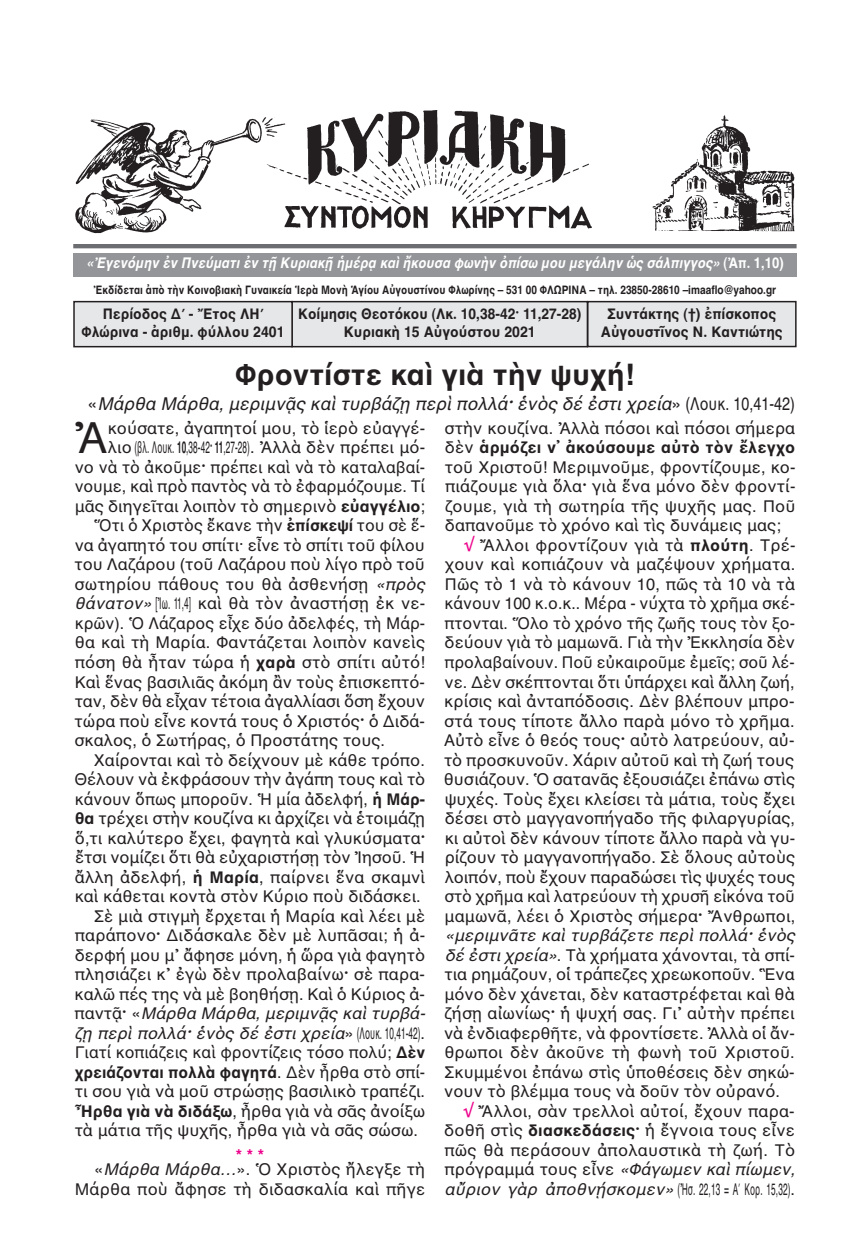
<style>
.page{position:relative;width:867px;height:1257px;background:#fff}
.page>*{position:absolute;margin:0;border:0;box-sizing:border-box;transform-origin:0 0}
.t1{font:43.5px "AL Helvetica";color:#231f20}
.t2{font:700 30px "AL Helvetica";color:#231f20}
.t3{font:italic 18px "AL Helvetica";color:#231f20}
.t4{font:16.5px/14.1px "AL Helvetica";color:#231f20}
.t5{font:italic 16.5px "AL Helvetica";letter-spacing:.005em;color:#231f20}
.t6{font:16.5px "AL Helvetica";color:#231f20;scale:.5 1}
.t7{font:700 16.5px "AL Helvetica";letter-spacing:.01em;color:#231f20}
.t8{font:700 15px/18px "AL Helvetica";color:#231f20;text-align:center;scale:.95 1}
.t9{font:italic 700 15px "AL Helvetica";color:#fff;scale:.88 1}
.t10{font:700 15px/18px "AL Helvetica";color:#231f20;text-align:center;scale:.93 1}
.t11{font:700 12px "AL Helvetica";color:#231f20;scale:.85 1}
.s1{font-style:normal}
.s2{font-weight:700}
.s3{font-style:italic}
.s4{font-weight:700;font-style:normal}
.s5{font-weight:400}
.s6{font-weight:700;color:#ed028c}
</style>
<div class="page">
<div style="left:293px;top:302px;width:293px;height:44px;background:#e6e7e9"></div>
<div style="left:291px;top:301px;width:297px;height:46px;border:2px solid #231f20"></div>
<div style="left:75px;top:302px;width:216px;height:44px;background:#e6e7e9"></div>
<div style="left:73px;top:301px;width:220px;height:46px;border:2px solid #231f20"></div>
<div style="left:588px;top:302px;width:207px;height:44px;background:#e6e7e9"></div>
<div style="left:587px;top:301px;width:209px;height:46px;border:2px solid #231f20"></div>
<div style="left:73px;top:242px;width:723px;height:6px;background:#6c6d70"></div>
<div style="left:73px;top:253px;width:723px;height:23px;background:#939598"></div>
<div style="left:73px;top:107px;width:723px;height:137px;background:#fff"></div>
<img style="left:75px;top:110px;width:720px;height:124px">
<p class="t9" style="left:86px;top:254px;width:794px">«Ἐγενόμην ἐν Πνεύματι ἐν τῇ Κυριακῇ ἡμέρᾳ καὶ ἤκουσα φωνὴν ὀπίσω μου μεγάλην ὡς σάλπιγγος» <span class="s1">(Ἀπ. 1,10)</span></p>
<p class="t11" style="left:94px;top:283px;width:804px">Ἐκδίδεται ἀπὸ τὴν Κοινοβιακὴ Γυναικεία Ἱερὰ Μονὴ Ἁγίου Αὐγουστίνου Φλωρίνης – 531 00 ΦΛΩΡΙΝΑ – τηλ. 23850-28610 –imaaflo@yahoo.gr</p>
<p class="t8" style="left:81px;top:305px;width:215px">Περίοδος Δ΄ - Ἔτος ΛΗ΄<br>Φλώρινα - ἀριθμ. φύλλου 2401</p>
<p class="t8" style="left:600px;top:305px;width:193px">Συντάκτης (†) ἐπίσκοπος<br>Αὐγουστῖνος Ν. Καντιώτης</p>
<p class="t2" style="left:235px;top:357px;width:401px">Φροντίστε καὶ γιὰ τὴν ψυχή!</p>
<p class="t3" style="left:88px;top:393px;width:708px"><span class="s1">«</span>Μάρθα Μάρθα, μεριμνᾷς καὶ τυρβάζῃ περὶ πολλά<span class="s2">·</span> ἑνὸς δέ ἐστι χρεία<span class="s1">» (Λουκ. 10,41-42)</span></p>
<p class="t10" style="left:298px;top:305px;width:306px">Κοίμησις Θεοτόκου (Λκ. 10,38-42· 11,27-28)<br>Κυριακὴ 15 Αὐγούστου 2021</p>
<p class="t1" style="left:75px;top:413px;width:35px">Ἀ</p>
<p class="t4" style="left:108px;top:421px;width:319px">κούσατε, ἀγαπητοί μου, τὸ ἱερὸ εὐαγγέ-</p>
<p class="t4" style="left:108px;top:440px;width:319px">λιο (βλ. Λουκ. <span class="s2">10</span>,38-42<span class="s2">· 11</span>,27-28). Ἀλλὰ δὲν πρέπει μό-</p>
<p class="t4" style="left:75px;top:460px;width:352px">νο νὰ τὸ ἀκοῦμε<span class="s2">·</span> πρέπει καὶ νὰ τὸ καταλαβαί-</p>
<p class="t4" style="left:75px;top:479px;width:352px">νουμε, καὶ πρὸ παντὸς νὰ τὸ ἐφαρμόζουμε. Τί</p>
<p class="t4" style="left:75px;top:499px;width:352px">μᾶς διηγεῖται λοιπὸν τὸ σημερινὸ <span class="s2">εὐαγγέλιο</span>;</p>
<p class="t4" style="left:94px;top:518px;width:332px">Ὅτι ὁ Χριστὸς ἔκανε τὴν <span class="s2">ἐπίσκεψί</span> του σὲ ἕ-</p>
<p class="t4" style="left:75px;top:538px;width:352px">να ἀγαπητό του σπίτι· εἶνε τὸ σπίτι τοῦ φίλου</p>
<p class="t4" style="left:74px;top:557px;width:352px">του Λαζάρου (τοῦ Λαζάρου ποὺ λίγο πρὸ τοῦ</p>
<p class="t4" style="left:74px;top:577px;width:352px">σωτηρίου πάθους του θὰ ἀσθενήσῃ <span class="s3">«πρὸς</span></p>
<p class="t6" style="left:74px;top:594px;width:702px"><span class="s3">θάνατον»</span> [Ἰω. 11,4] καὶ θὰ τὸν ἀναστήσῃ ἐκ νε-</p>
<p class="t4" style="left:75px;top:616px;width:352px">κρῶν). Ὁ Λάζαρος εἶχε δύο ἀδελφές, τὴ Μάρ-</p>
<p class="t4" style="left:75px;top:635px;width:352px">θα καὶ τὴ Μαρία. Φαντάζεται λοιπὸν κανεὶς</p>
<p class="t4" style="left:75px;top:655px;width:352px">πόση θὰ ἦταν τώρα ἡ <span class="s2">χαρὰ</span> στὸ σπίτι αὐτό!</p>
<p class="t4" style="left:75px;top:674px;width:352px">Καὶ ἕνας βασιλιᾶς ἀκόμη ἂν τοὺς ἐπισκεπτό-</p>
<p class="t4" style="left:75px;top:694px;width:352px">ταν, δὲν θὰ εἶχαν τέτοια ἀγαλλίασι ὅση ἔχουν</p>
<p class="t4" style="left:75px;top:713px;width:352px">τώρα ποὺ εἶνε κοντά τους ὁ Χριστός<span class="s2">·</span> ὁ Διδά-</p>
<p class="t4" style="left:75px;top:733px;width:312px">σκαλος, ὁ Σωτήρας, ὁ Προστάτης τους.</p>
<p class="t4" style="left:94px;top:752px;width:332px">Χαίρονται καὶ τὸ δείχνουν μὲ κάθε τρόπο.</p>
<p class="t4" style="left:74px;top:772px;width:352px">Θέλουν νὰ ἐκφράσουν τὴν ἀγάπη τους καὶ τὸ</p>
<p class="t4" style="left:75px;top:791px;width:352px">κάνουν ὅπως μποροῦν. Ἡ μία ἀδελφή, <span class="s2">ἡ Μάρ-</span></p>
<p class="t4" style="left:75px;top:811px;width:352px"><span class="s2">θα</span> τρέχει στὴν κουζίνα κι ἀρχίζει νὰ ἑτοιμάζῃ</p>
<p class="t4" style="left:75px;top:830px;width:352px">ὅ,τι καλύτερο ἔχει, φαγητὰ καὶ γλυκύσματα<span class="s2">·</span></p>
<p class="t4" style="left:75px;top:850px;width:351px">ἔτσι νομίζει ὅτι θὰ εὐχαριστήσῃ τὸν Ἰησοῦ. Ἡ</p>
<p class="t4" style="left:75px;top:869px;width:352px">ἄλλη ἀδελφή, <span class="s2">ἡ Μαρία</span>, παίρνει ἕνα σκαμνὶ</p>
<p class="t4" style="left:75px;top:889px;width:347px">καὶ κάθεται κοντὰ στὸν Κύριο ποὺ διδάσκει.</p>
<p class="t4" style="left:94px;top:908px;width:332px">Σὲ μιὰ στιγμὴ ἔρχεται ἡ Μαρία καὶ λέει μὲ</p>
<p class="t4" style="left:75px;top:928px;width:352px">παράπονο<span class="s2">·</span> Διδάσκαλε δὲν μὲ λυπᾶσαι; ἡ ἀ-</p>
<p class="t4" style="left:75px;top:947px;width:352px">δερφή μου μ᾽ ἄφησε μόνη, ἡ ὥρα γιὰ φαγητὸ</p>
<p class="t4" style="left:75px;top:967px;width:352px">πλησιάζει κ᾽ ἐγὼ δὲν προλαβαίνω<span class="s2">·</span> σὲ παρα-</p>
<p class="t4" style="left:75px;top:986px;width:351px">καλῶ πές της νὰ μὲ βοηθήσῃ. Καὶ ὁ Κύριος ἀ-</p>
<p class="t5" style="left:74px;top:1003px;width:352px"><span class="s1">παντᾷ</span><span class="s4">·</span> <span class="s1">«</span>Μάρθα Μάρθα, μεριμνᾷς καὶ τυρβά-</p>
<p class="t5" style="left:74px;top:1023px;width:352px">ζῃ περὶ πολλά<span class="s2">·</span> ἑνὸς δέ ἐστι χρεία<span class="s1">» (Λουκ. 10,41-42).</span></p>
<p class="t4" style="left:75px;top:1045px;width:352px">Γιατί κοπιάζεις καὶ φροντίζεις τόσο πολύ; <span class="s2">Δὲν</span></p>
<p class="t7" style="left:75px;top:1062px;width:352px">χρειάζονται πολλὰ φαγητά<span class="s5">. Δὲν ἦρθα στὸ σπί-</span></p>
<p class="t4" style="left:75px;top:1084px;width:352px">τι σου γιὰ νὰ μοῦ στρώσῃς βασιλικὸ τραπέζι.</p>
<p class="t4" style="left:75px;top:1103px;width:352px"><span class="s2">Ἦρθα γιὰ νὰ διδάξω</span>, ἦρθα γιὰ νὰ σᾶς ἀνοίξω</p>
<p class="t4" style="left:75px;top:1123px;width:345px">τὰ μάτια τῆς ψυχῆς, ἦρθα γιὰ νὰ σᾶς σώσω.</p>
<p class="t4" style="left:94px;top:1148px;width:332px;text-indent:142px"><span class="s6">***<br></span>«<span class="s3">Μάρθα Μάρθα…</span>». Ὁ Χριστὸς ἤλεγξε τὴ</p>
<p class="t4" style="left:75px;top:1181px;width:352px">Μάρθα ποὺ ἄφησε τὴ διδασκαλία καὶ πῆγε</p>
<p class="t4" style="left:444px;top:421px;width:352px">στὴν κουζίνα. Ἀλλὰ πόσοι καὶ πόσοι σήμερα</p>
<p class="t7" style="left:445px;top:438px;width:352px"><span class="s5">δὲν</span> ἁρμόζει ν᾽ ἀκούσουμε αὐτὸ τὸν ἔλεγχο</p>
<p class="t4" style="left:445px;top:460px;width:352px">τοῦ Χριστοῦ! Μεριμνοῦμε, φροντίζουμε, κο-</p>
<p class="t4" style="left:445px;top:479px;width:352px">πιάζουμε γιὰ ὅλα<span class="s2">·</span> γιὰ ἕνα μόνο δὲν φροντί-</p>
<p class="t4" style="left:445px;top:499px;width:352px">ζουμε, γιὰ τὴ σωτηρία τῆς ψυχῆς μας. Ποῦ</p>
<p class="t4" style="left:445px;top:518px;width:337px">δαπανοῦμε τὸ χρόνο καὶ τὶς δυνάμεις μας;</p>
<p class="t4" style="left:480px;top:538px;width:317px">Ἄλλοι φροντίζουν γιὰ τὰ <span class="s2">πλούτη</span>. Τρέ-</p>
<p class="t4" style="left:445px;top:557px;width:352px">χουν καὶ κοπιάζουν νὰ μαζέψουν χρήματα.</p>
<p class="t4" style="left:445px;top:577px;width:351px">Πῶς τὸ 1 νὰ τὸ κάνουν 10, πῶς τὰ 10 νὰ τὰ</p>
<p class="t4" style="left:444px;top:596px;width:352px">κάνουν 100 κ.ο.κ.. Μέρα - νύχτα τὸ χρῆμα σκέ-</p>
<p class="t4" style="left:444px;top:616px;width:352px">πτονται. Ὅλο τὸ χρόνο τῆς ζωῆς τους τὸν ξο-</p>
<p class="t4" style="left:444px;top:635px;width:352px">δεύουν γιὰ τὸ μαμωνᾶ. Γιὰ τὴν Ἐκκλησία δὲν</p>
<p class="t4" style="left:444px;top:655px;width:351px">προλαβαίνουν. Ποῦ εὐκαιροῦμε ἐμεῖς; σοῦ λέ-</p>
<p class="t4" style="left:444px;top:674px;width:351px">νε. Δὲν σκέπτονται ὅτι ὑπάρχει καὶ ἄλλη ζωή,</p>
<p class="t4" style="left:444px;top:694px;width:352px">κρίσις καὶ ἀνταπόδοσις. Δὲν βλέπουν μπρο-</p>
<p class="t4" style="left:444px;top:713px;width:352px">στά τους τίποτε ἄλλο παρὰ μόνο τὸ χρῆμα.</p>
<p class="t4" style="left:444px;top:733px;width:352px">Αὐτὸ εἶνε ὁ θεός τους<span class="s2">·</span> αὐτὸ λατρεύουν, αὐ-</p>
<p class="t4" style="left:444px;top:752px;width:352px">τὸ προσκυνοῦν. Χάριν αὐτοῦ καὶ τὴ ζωή τους</p>
<p class="t4" style="left:444px;top:772px;width:353px">θυσιάζουν. Ὁ σατανᾶς ἐξουσιάζει ἐπάνω στὶς</p>
<p class="t4" style="left:444px;top:791px;width:352px">ψυχές. Τοὺς ἔχει κλείσει τὰ μάτια, τοὺς ἔχει</p>
<p class="t4" style="left:444px;top:811px;width:352px">δέσει στὸ μαγγανοπήγαδο τῆς φιλαργυρίας,</p>
<p class="t4" style="left:444px;top:830px;width:352px">κι αὐτοὶ δὲν κάνουν τίποτε ἄλλο παρὰ νὰ γυ-</p>
<p class="t4" style="left:444px;top:850px;width:352px">ρίζουν τὸ μαγγανοπήγαδο. Σὲ ὅλους αὐτοὺς</p>
<p class="t4" style="left:445px;top:869px;width:352px">λοιπόν, ποὺ ἔχουν παραδώσει τὶς ψυχές τους</p>
<p class="t4" style="left:444px;top:889px;width:351px">στὸ χρῆμα καὶ λατρεύουν τὴ χρυσῆ εἰκόνα τοῦ</p>
<p class="t4" style="left:444px;top:908px;width:352px">μαμωνᾶ, λέει ὁ Χριστὸς σήμερα<span class="s2">·</span> Ἄνθρωποι,</p>
<p class="t5" style="left:445px;top:925px;width:352px">«μεριμνᾶτε καὶ τυρβάζετε περὶ πολλά<span class="s2">·</span> ἑνὸς</p>
<p class="t4" style="left:444px;top:947px;width:352px"><span class="s3">δέ ἐστι χρεία»</span>. Τὰ χρήματα χάνονται, τὰ σπί-</p>
<p class="t4" style="left:444px;top:967px;width:352px">τια ρημάζουν, οἱ τράπεζες χρεωκοποῦν. Ἓνα</p>
<p class="t4" style="left:444px;top:986px;width:352px">μόνο δὲν χάνεται, δὲν καταστρέφεται καὶ θὰ</p>
<p class="t4" style="left:444px;top:1006px;width:352px">ζήσῃ αἰωνίως<span class="s2">·</span> ἡ ψυχή σας. Γι᾽ αὐτὴν πρέπει</p>
<p class="t4" style="left:444px;top:1025px;width:352px">νὰ ἐνδιαφερθῆτε, νὰ φροντίσετε. Ἀλλὰ οἱ ἄν-</p>
<p class="t4" style="left:444px;top:1045px;width:352px">θρωποι δὲν ἀκοῦνε τὴ φωνὴ τοῦ Χριστοῦ.</p>
<p class="t4" style="left:444px;top:1064px;width:352px">Σκυμμένοι ἐπάνω στὶς ὑποθέσεις δὲν σηκώ-</p>
<p class="t4" style="left:444px;top:1084px;width:337px">νουν τὸ βλέμμα τους νὰ δοῦν τὸν οὐρανό.</p>
<p class="t4" style="left:478px;top:1103px;width:318px">Ἄλλοι, σὰν τρελλοὶ αὐτοί, ἔχουν παρα-</p>
<p class="t4" style="left:444px;top:1123px;width:352px">δοθῆ στὶς <span class="s2">διασκεδάσεις·</span> ἡ ἔγνοια τους εἶνε</p>
<p class="t4" style="left:444px;top:1142px;width:352px">πῶς θὰ περάσουν ἀπολαυστικὰ τὴ ζωή. Τὸ</p>
<p class="t5" style="left:444px;top:1159px;width:352px"><span class="s1">πρόγραμμά τους εἶνε</span> «Φάγωμεν καὶ πίωμεν,</p>
<p class="t6" style="left:444px;top:1179px;width:702px"><span class="s3">αὔριον γὰρ ἀποθνῄσκομεν»</span> (Ἠσ. 22,13 = Α΄ Κορ. 15,32).</p>
</div>
